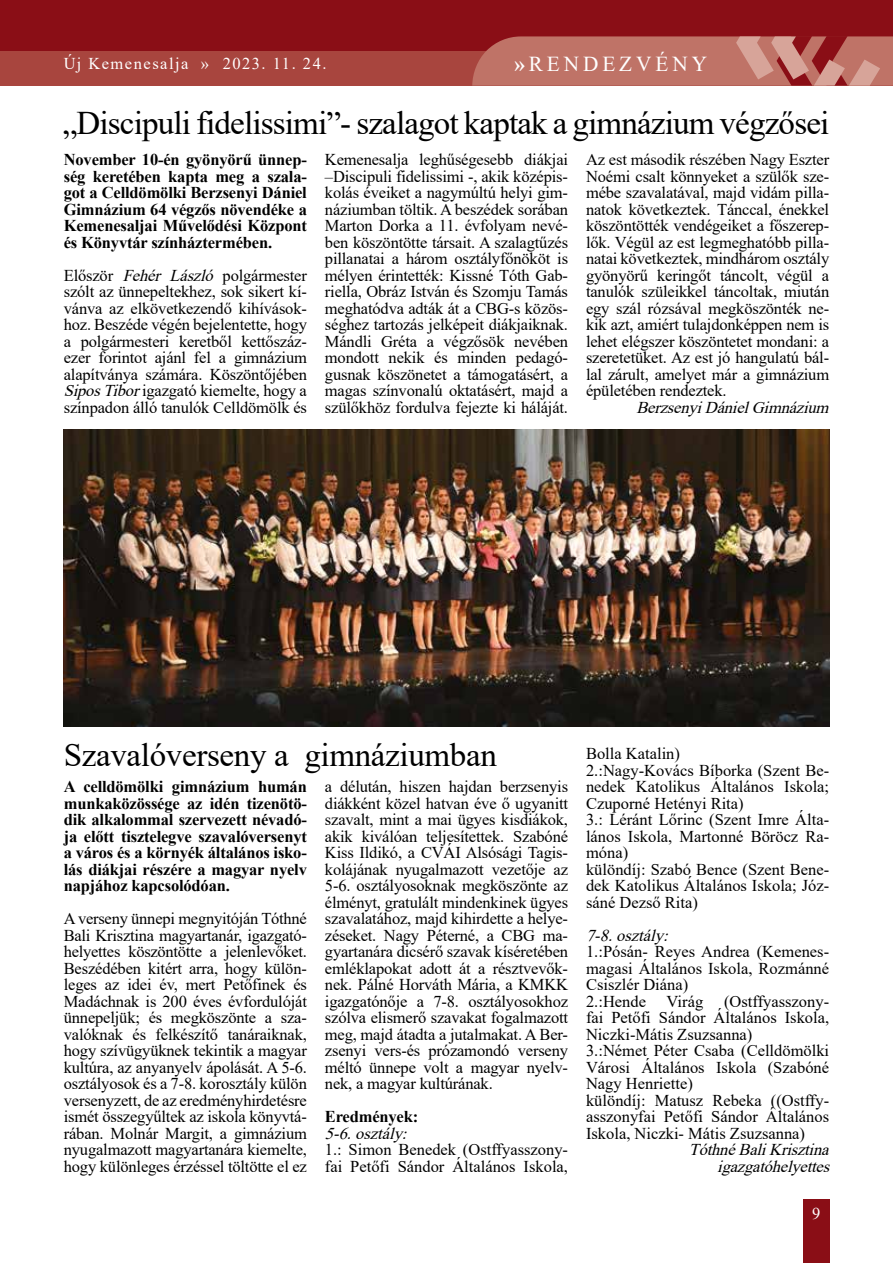
<style>
.page{position:relative;width:893px;height:1263px;background:#fff}
.page>*{position:absolute;margin:0;border:0;box-sizing:border-box;transform-origin:0 0}
.t1{font:33px "Times New Roman";letter-spacing:-.025em;color:#000}
.t2{font:21.3px "Times New Roman";letter-spacing:.185em;color:#fff}
.t3{font:16.5px/16.5px "Times New Roman";color:#000;text-align:justify}
.t4{font:700 16.5px/16.5px "Times New Roman";letter-spacing:-.01em;color:#000;text-align:justify}
.t5{font:italic 16.5px/16.5px "Times New Roman";color:#000;text-align:right}
.t6{font:16.5px "Times New Roman";letter-spacing:.09em;color:#fff}
.s1{font-weight:700}
.s2{font-style:italic}
</style>
<div class="page">
<div style="left:0;top:0;width:893px;height:85px;background:#8a0e16"></div>
<div style="left:0;top:52px;width:893px;height:34px;background:#a8453e"></div>
<svg style="left:472px;top:36px;width:421px;height:50px;background:#bd6f65"></svg>
<div style="left:803px;top:1199px;width:26px;height:64px;background:#8a0e16"></div>
<img style="left:64px;top:429px;width:765px;height:297px">
<p class="t6" style="left:64px;top:52px;width:264px">Új Kemenesalja » 2023. 11. 24.</p>
<p class="t2" style="left:514px;top:48px;width:194px"><span class="s1">»</span>RENDEZVÉNY</p>
<h1 class="t1" style="left:63px;top:100px;width:768px">„Discipuli fidelissimi”- szalagot kaptak a gimnázium végzősei</h1>
<p class="t4" style="left:64px;top:151px;width:245px">November 10-én gyönyörű ünnep&shy;ség keretében kapta meg a szala&shy;got a Celldömölki Berzsenyi Dániel Gimnázium 64 végzős növendéke a Kemenesaljai Művelődési Központ és Könyvtár színháztermében.</p>
<p class="t3" style="left:64px;top:266px;width:245px">Először <span class="s2">Fehér László</span> polgármester szólt az ünnepeltekhez, sok sikert kí&shy;vánva az elkövetkezendő kihívások&shy;hoz. Beszéde végén bejelentette, hogy a polgármesteri keretből kettőszáz&shy;ezer forintot ajánl fel a gimnázium alapítványa számára. Köszöntőjében <span class="s2">SiposTibor</span>igazgató kiemelte, hogy a színpadon álló tanulók Celldömölk és</p>
<p class="t3" style="left:325px;top:151px;width:245px">Kemenesalja leghűségesebb diákjai –Discipuli fidelissimi -, akik középis&shy;kolás éveiket a nagymúltú helyi gim&shy;náziumban töltik. A beszédek sorában Marton Dorka a 11. évfolyam nevé&shy;ben köszöntötte társait. A szalagtűzés pillanatai a három osztályfőnököt is mélyen érintették: Kissné Tóth Gab&shy;riella, Obráz István és Szomju Tamás meghatódva adták át a CBG-s közös&shy;séghez tartozás jelképeit diákjaiknak.<br>Mándli Gréta a végzősök nevében mondott nekik és minden pedagó&shy;gusnak köszönetet a támogatásért, a magas színvonalú oktatásért, majd a szülőkhöz fordulva fejezte ki háláját.</p>
<p class="t3" style="left:586px;top:151px;width:245px">Az est második részében Nagy Eszter Noémi csalt könnyeket a szülők sze&shy;mébe szavalatával, majd vidám pilla&shy;natok következtek. Tánccal, énekkel köszöntötték vendégeiket a főszerep&shy;lők. Végül az est legmeghatóbb pilla&shy;natai következtek, mindhárom osztály gyönyörű keringőt táncolt, végül a tanulók szüleikkel táncoltak, miután egy szál rózsával megköszönték ne&shy;kik azt, amiért tulajdonképpen nem is lehet elégszer köszöntetet mondani: a szeretetüket. Az est jó hangulatú bál&shy;lal zárult, amelyet már a gimnázium épületében rendeztek.</p>
<p class="t5" style="left:636px;top:398px;width:199px">BerzsenyiDánielGimnázium</p>
<h1 class="t1" style="left:64px;top:731px;width:435px">Szavalóverseny a gimnáziumban</h1>
<p class="t4" style="left:64px;top:778px;width:245px">A celldömölki gimnázium humán munkaközössége az idén tizenötö&shy;dik alkalommal szervezett névadó&shy;ja előtt tisztelegve szavalóversenyt a város és a környék általános isko&shy;lás diákjai részére a magyar nyelv napjához kapcsolódóan.</p>
<p class="t3" style="left:64px;top:910px;width:245px">A verseny ünnepi megnyitóján Tóthné Bali Krisztina magyartanár, igazgató&shy;helyettes köszöntötte a jelenlevőket.<br>Beszédében kitért arra, hogy külön&shy;leges az idei év, mert Petőfinek és Madáchnak is 200 éves évfordulóját ünnepeljük; és megköszönte a sza&shy;valóknak és felkészítő tanáraiknak, hogy szívügyüknek tekintik a magyar kultúra, az anyanyelv ápolását. A 5-6. osztályosok és a 7-8. korosztály külön versenyzett, de az eredményhirdetésre ismét összegyűltek az iskola könyvtá&shy;rában. Molnár Margit, a gimnázium nyugalmazott magyartanára kiemelte, hogy különleges érzéssel töltötte el ez</p>
<p class="t3" style="left:325px;top:778px;width:245px">a délután, hiszen hajdan berzsenyis diákként közel hatvan éve ő ugyanitt szavalt, mint a mai ügyes kisdiákok, akik kiválóan teljesítettek. Szabóné Kiss Ildikó, a CVÁI Alsósági Tagis&shy;kolájának nyugalmazott vezetője az 5-6. osztályosoknak megköszönte az élményt, gratulált mindenkinek ügyes szavalatához, majd kihirdette a helye&shy;zéseket. Nagy Péterné, a CBG ma&shy;gyartanára dicsérő szavak kíséretében emléklapokat adott át a résztvevők&shy;nek. Pálné Horváth Mária, a KMKK igazgatónője a 7-8. osztályosokhoz szólva elismerő szavakat fogalmazott meg, majd átadta a jutalmakat. A Ber&shy;zsenyi vers-és prózamondó verseny méltó ünnepe volt a magyar nyelv&shy;nek, a magyar kultúrának.</p>
<p class="t4" style="left:325px;top:1108px;width:95px">Eredmények:</p>
<p class="t5" style="left:325px;top:1124px;width:89px">5-6.osztály:</p>
<p class="t3" style="left:325px;top:1141px;width:245px">1.: Simon Benedek (Ostffyasszony&shy;fai Petőfi Sándor Általános Iskola,</p>
<p class="t3" style="left:586px;top:745px;width:245px;text-align:left">Bolla Katalin)<br>2.:Nagy-Kovács Bíborka (Szent Be&shy;nedek Katolikus Általános Iskola;<br>Czuporné Hetényi Rita)<br>3.: Léránt Lőrinc (Szent Imre Álta&shy;lános Iskola, Martonné Böröcz Ra&shy;móna)<br>különdíj: Szabó Bence (Szent Bene&shy;dek Katolikus Általános Iskola; Józ&shy;sáné Dezső Rita)</p>
<p class="t5" style="left:586px;top:926px;width:89px">7-8.osztály:</p>
<p class="t3" style="left:586px;top:943px;width:245px;text-align:left">1.:Pósán- Reyes Andrea (Kemenes&shy;magasi Általános Iskola, Rozmánné<br>Csiszlér Diána)<br>2.:Hende Virág</p>
<p class="t3" style="left:586px;top:992px;width:245px;text-align:left;text-indent:138px">(Ostffyasszony&shy;fai Petőfi Sándor Általános Iskola,<br>Niczki-Mátis Zsuzsanna)<br>3.:Német Péter Csaba (Celldömölki<br>Városi Általános Iskola (Szabóné<br>Nagy Henriette)<br>különdíj: Matusz Rebeka ((Ostffy&shy;asszonyfai Petőfi Sándor Általános<br>Iskola, Niczki- Mátis Zsuzsanna)</p>
<p class="t5" style="left:689px;top:1141px;width:147px">TóthnéBaliKrisztina igazgatóhelyettes</p>
<p class="t6" style="left:812px;top:1202px;width:10px">9</p>
</div>
